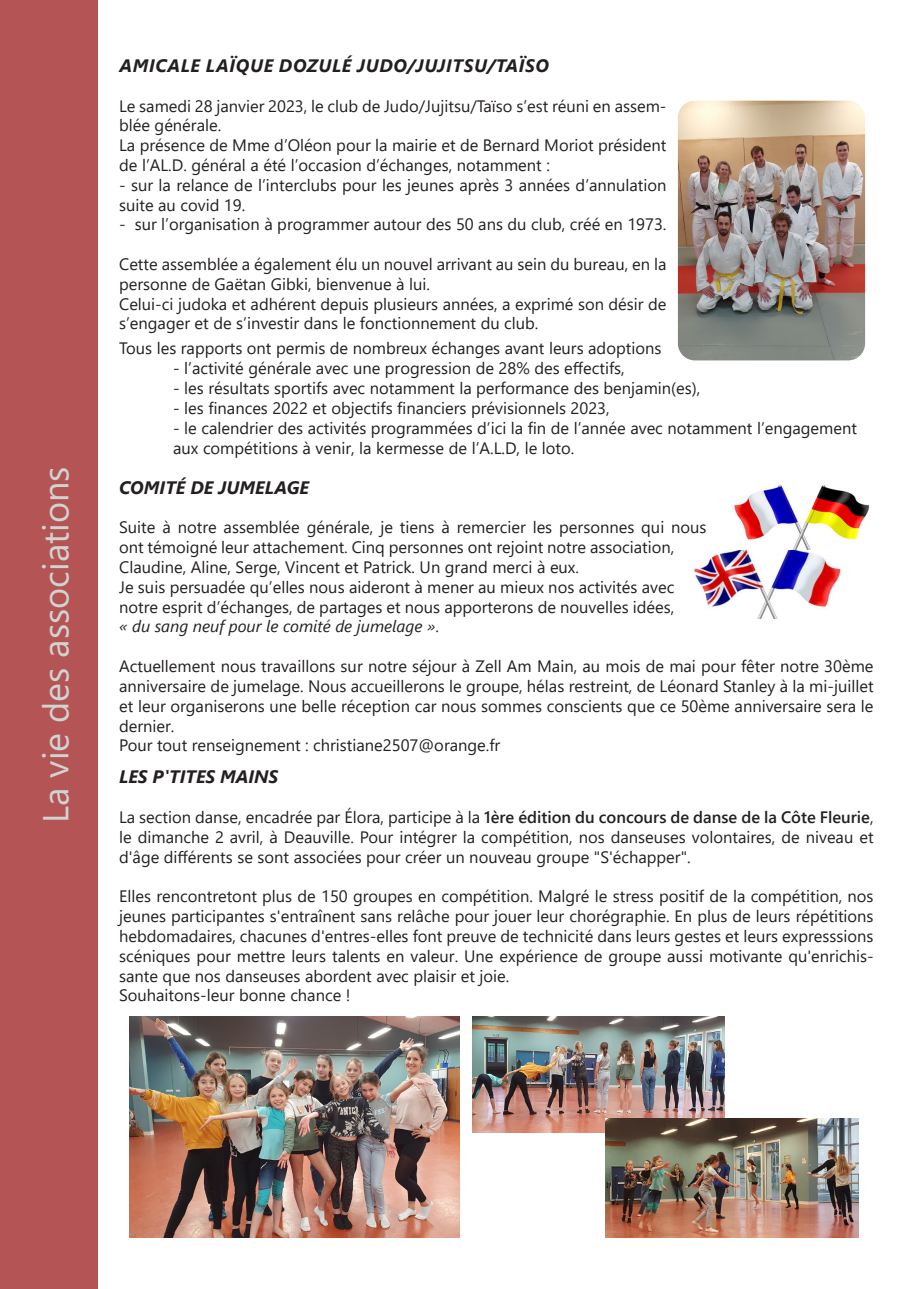
<style>
.page{position:relative;width:919px;height:1289px;background:#fff}
.page>*{position:absolute;margin:0;border:0;box-sizing:border-box;transform-origin:0 0}
.t1{font:36px "Segoe UI";color:#cfd4d2}
.Style_de_paragraphe{font:italic 700 18px "Segoe UI";letter-spacing:.035em;color:#231f20}
.Style_de_paragraphe-2{font:italic 700 18px "Segoe UI";color:#231f20}
.Style_de_paragraphe-3{font:16.5px/19.8px "Segoe UI";color:#231f20}
.s1{font-style:italic}
.s2{font-weight:600}
</style>
<div class="page">
<img style="left:677px;top:101px;width:188px;height:259px">
<div style="left:0;top:0;width:98px;height:1288px;background:#b45454"></div>
<img style="left:129px;top:1016px;width:330px;height:221px">
<img style="left:472px;top:1016px;width:252px;height:116px">
<img style="left:605px;top:1118px;width:252px;height:119px">
<img style="left:693px;top:549px;width:149px;height:70px">
<img style="left:734px;top:484px;width:136px;height:65px">
<p class="t1" style="left:22px;top:822px;width:358px;rotate:-90deg">La vie des associations</p>
<p class="Style_de_paragraphe" style="left:119px;top:49px;width:431px">AMICALE LAÏQUE DOZULÉ JUDO/JUJITSU/TAÏSO</p>
<p class="Style_de_paragraphe-3" style="left:119px;top:94px;width:549px">Le samedi 28 janvier 2023, le club de Judo/Jujitsu/Taïso s’est réuni en assem&shy;blée générale.</p>
<p class="Style_de_paragraphe-3" style="left:119px;top:134px;width:549px">La présence de Mme d’Oléon pour la mairie et de Bernard Moriot président de l’AL.D. général a été l’occasion d’échanges, notamment :</p>
<p class="Style_de_paragraphe-3" style="left:119px;top:173px;width:549px">- sur la relance de l’interclubs pour les jeunes après 3 années d’annulation suite au covid 19.</p>
<p class="Style_de_paragraphe-3" style="left:119px;top:213px;width:549px">- sur l’organisation à programmer autour des 50 ans du club, créé en 1973.</p>
<p class="Style_de_paragraphe-3" style="left:119px;top:253px;width:549px">Cette assemblée a également élu un nouvel arrivant au sein du bureau, en la personne de Gaëtan Gibki, bienvenue à lui.</p>
<p class="Style_de_paragraphe-3" style="left:119px;top:292px;width:549px">Celui-ci judoka et adhérent depuis plusieurs années, a exprimé son désir de s’engager et de s’investir dans le fonctionnement du club.</p>
<p class="Style_de_paragraphe-3" style="left:119px;top:337px;width:543px">Tous les rapports ont permis de nombreux échanges avant leurs adoptions</p>
<p class="Style_de_paragraphe-3" style="left:173px;top:357px;width:453px">- l’activité générale avec une progression de 28% des effectifs,</p>
<p class="Style_de_paragraphe-3" style="left:173px;top:377px;width:528px">- les résultats sportifs avec notamment la performance des benjamin(es),</p>
<p class="Style_de_paragraphe-3" style="left:173px;top:396px;width:438px">- les finances 2022 et objectifs financiers prévisionnels 2023,</p>
<p class="Style_de_paragraphe-3" style="left:173px;top:416px;width:685px">- le calendrier des activités programmées d’ici la fin de l’année avec notamment l’engagement aux compétitions à venir, la kermesse de l’A.L.D, le loto.</p>
<p class="Style_de_paragraphe-2" style="left:119px;top:470px;width:191px">COMITÉ DE JUMELAGE</p>
<p class="Style_de_paragraphe-3" style="left:119px;top:516px;width:589px">Suite à notre assemblée générale, je tiens à remercier les personnes qui nous ont témoigné leur attachement. Cinq personnes ont rejoint notre association,<br>Claudine, Aline, Serge, Vincent et Patrick. Un grand merci à eux.</p>
<p class="Style_de_paragraphe-3" style="left:119px;top:575px;width:556px;text-align:justify">Je suis persuadée qu’elles nous aideront à mener au mieux nos activités avec notre esprit d’échanges, de partages et nous apporterons de nouvelles idées, <span class="s1">« du sang neuf pour le comité de jumelage »</span>.</p>
<p class="Style_de_paragraphe-3" style="left:119px;top:655px;width:756px;text-align:justify">Actuellement nous travaillons sur notre séjour à Zell Am Main, au mois de mai pour fêter notre 30ème anniversaire de jumelage. Nous accueillerons le groupe, hélas restreint, de Léonard Stanley à la mi-juillet et leur organiserons une belle réception car nous sommes conscients que ce 50ème anniversaire sera le dernier.</p>
<p class="Style_de_paragraphe-3" style="left:119px;top:734px;width:382px">Pour tout renseignement : christiane2507@orange.fr</p>
<p class="Style_de_paragraphe-2" style="left:119px;top:760px;width:161px">LES P'TITES MAINS</p>
<p class="Style_de_paragraphe-3" style="left:119px;top:805px;width:756px;text-align:justify">La section danse, encadrée par Élora, participe à la <span class="s2">1ère édition du concours de danse de la Côte Fleurie</span>, le dimanche 2 avril, à Deauville. Pour intégrer la compétition, nos danseuses volontaires, de niveau et d'âge différents se sont associées pour créer un nouveau groupe "S'échapper".</p>
<p class="Style_de_paragraphe-3" style="left:119px;top:885px;width:756px;text-align:justify">Elles rencontretont plus de 150 groupes en compétition. Malgré le stress positif de la compétition, nos jeunes participantes s'entraînent sans relâche pour jouer leur chorégraphie. En plus de leurs répétitions hebdomadaires, chacunes d'entres-elles font preuve de technicité dans leurs gestes et leurs expresssions scéniques pour mettre leurs talents en valeur. Une expérience de groupe aussi motivante qu'enrichis&shy;sante que nos danseuses abordent avec plaisir et joie.</p>
<p class="Style_de_paragraphe-3" style="left:119px;top:984px;width:233px">Souhaitons-leur bonne chance !</p>
</div>
